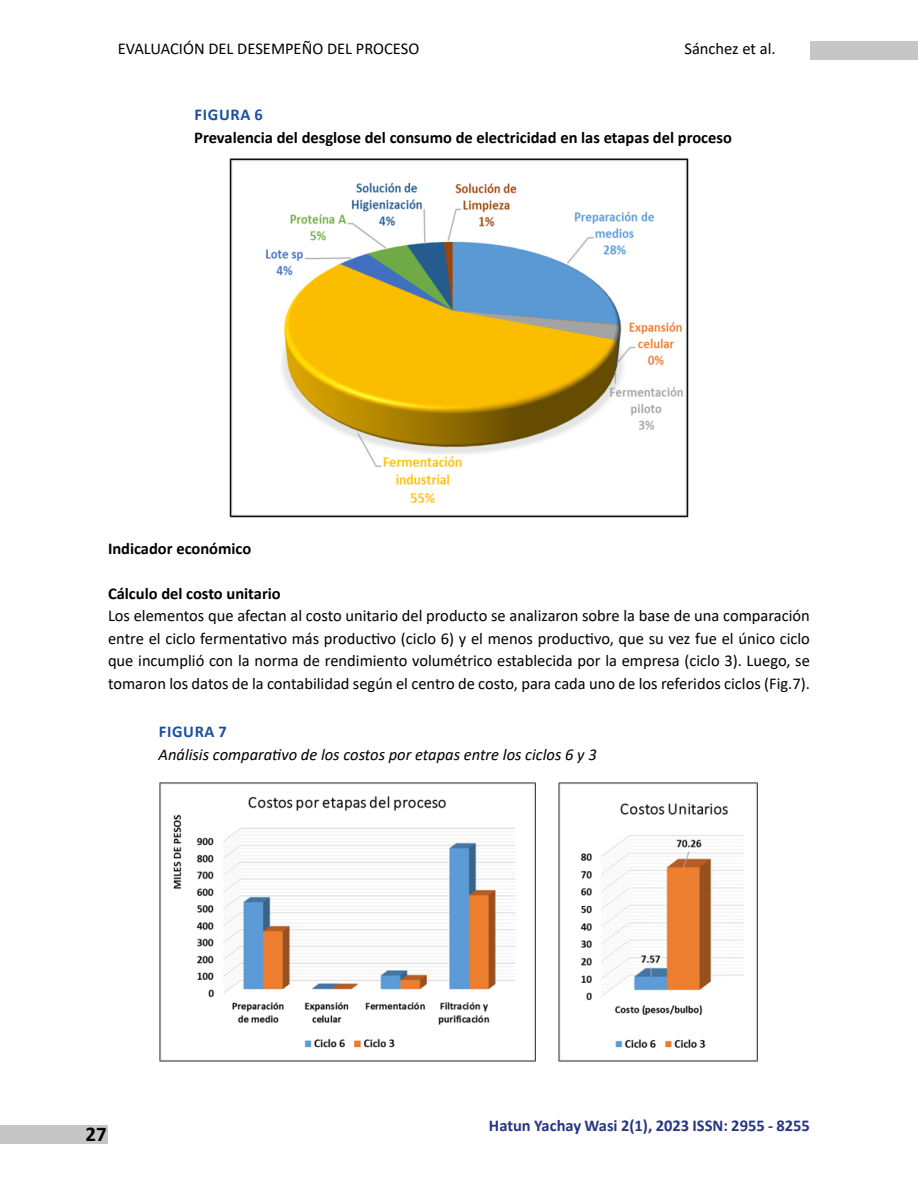
<style>
.page{position:relative;width:918px;height:1188px;background:#fff}
.page>*{position:absolute;margin:0;border:0;box-sizing:border-box;transform-origin:0 0}
.t1{font:700 21px "Calibri";color:#000}
.t2{font:16.5px/22.5px "Calibri";color:#000;text-align:justify}
.t3{font:700 16.5px "Calibri";color:#000}
.t4{font:italic 16.5px "Calibri";color:#000}
.t5{font:700 16.5px "Calibri";color:#283583}
.t6{font:700 16.5px "Calibri";letter-spacing:.04em;color:#19519f}
</style>
<div class="page">
<div style="left:0;top:1125px;width:108px;height:19px;background:#c6c6c6"></div>
<div style="left:810px;top:41px;width:108px;height:19px;background:#c6c6c6"></div>
<img style="left:229px;top:158px;width:460px;height:359px">
<img style="left:159px;top:782px;width:599px;height:280px">
<p class="t2" style="left:118px;top:36px;width:303px">EVALUACIÓN DEL DESEMPEÑO DEL PROCESO</p>
<p class="t2" style="left:684px;top:36px;width:93px">Sánchez et al.</p>
<p class="t6" style="left:195px;top:103px;width:70px">FIGURA 6</p>
<p class="t3" style="left:194px;top:126px;width:539px">Prevalencia del desglose del consumo de electricidad en las etapas del proceso</p>
<p class="t3" style="left:108px;top:537px;width:145px">Indicador económico</p>
<p class="t3" style="left:108px;top:582px;width:174px">Cálculo del costo unitario</p>
<p class="t2" style="left:108px;top:604px;width:703px">Los elementos que afectan al costo unitario del producto se analizaron sobre la base de una comparación entre el ciclo fermentativo más productivo (ciclo 6) y el menos productivo, que su vez fue el único ciclo que incumplió con la norma de rendimiento volumétrico establecida por la empresa (ciclo 3). Luego, se tomaron los datos de la contabilidad según el centro de costo, para cada uno de los referidos ciclos (Fig.7).</p>
<p class="t6" style="left:159px;top:720px;width:70px">FIGURA 7</p>
<p class="t4" style="left:159px;top:743px;width:440px">Análisis comparativo de los costos por etapas entre los ciclos 6 y 3</p>
<p class="t1" style="left:86px;top:1119px;width:23px">27</p>
<p class="t5" style="left:489px;top:1114px;width:323px">Hatun Yachay Wasi 2(1), 2023 ISSN: 2955 - 8255</p>
</div>
